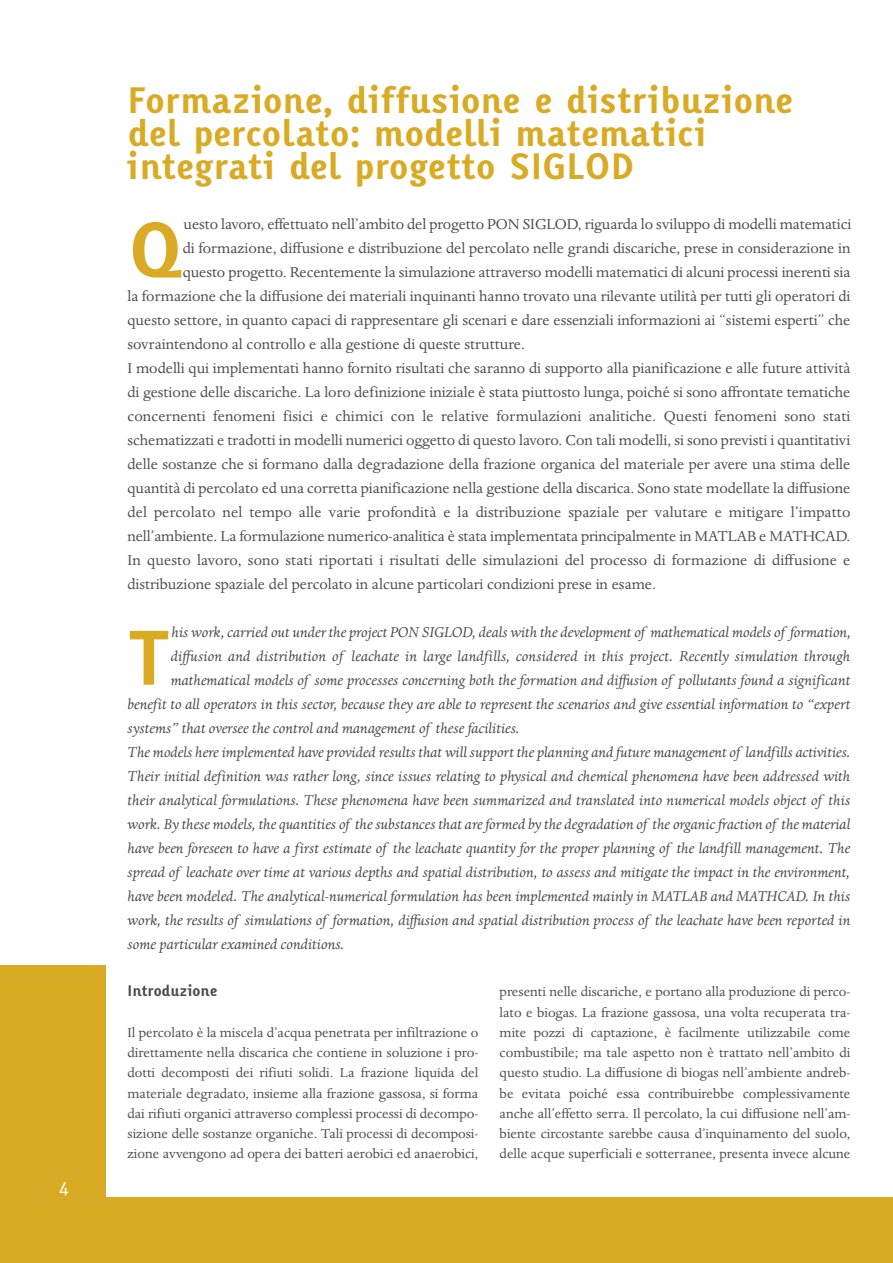
<style>
.page{position:relative;width:893px;height:1263px;background:#fff}
.page>*{position:absolute;margin:0;border:0;box-sizing:border-box;transform-origin:0 0}
.t1{font:700 75.6px "Karbid";color:#d9ab25}
.t2{font:700 36px/33px "Karbid";color:#d9ab25}
.t3{font:18px "Karbid";color:#fff}
.t4{font:16.5px "Dante";color:#4b4c4d}
.t5{font:italic 16.5px "Dante";letter-spacing:-.005em;color:#4b4c4d}
.t6{font:15px/20.2px "Dante";color:#4b4c4d;text-align:justify}
.t7{font:700 15px "Karbid";color:#4b4c4d}
</style>
<div class="page">
<div style="left:0;top:965px;width:893px;height:298px;background:#d9ab25"></div>
<div style="left:106px;top:965px;width:787px;height:231px;background:#fff"></div>
<p class="t3" style="left:59px;top:1179px;width:11px">4</p>
<h2 class="t2" style="left:128px;top:87px;width:668px">Formazione, diffusione e distribuzione del percolato: modelli matematici integrati del progetto SIGLOD</h2>
<h1 class="t1" style="left:128px;top:220px;width:57px">Q</h1>
<p class="t4" style="left:184px;top:218px;width:669px">uesto lavoro, effettuato nell’ambito del progetto PON SIGLOD, riguarda lo sviluppo di modelli matematici</p>
<p class="t4" style="left:183px;top:242px;width:669px">di formazione, diffusione e distribuzione del percolato nelle grandi discariche, prese in considerazione in</p>
<p class="t4" style="left:183px;top:266px;width:669px">questo progetto. Recentemente la simulazione attraverso modelli matematici di alcuni processi inerenti sia</p>
<p class="t4" style="left:128px;top:290px;width:724px">la formazione che la diffusione dei materiali inquinanti hanno trovato una rilevante utilità per tutti gli operatori di</p>
<p class="t4" style="left:128px;top:314px;width:724px">questo settore, in quanto capaci di rappresentare gli scenari e dare essenziali informazioni ai “sistemi esperti” che</p>
<p class="t4" style="left:128px;top:338px;width:399px">sovraintendono al controllo e alla gestione di queste strutture.</p>
<p class="t4" style="left:128px;top:362px;width:724px">I modelli qui implementati hanno fornito risultati che saranno di supporto alla pianificazione e alle future attività</p>
<p class="t4" style="left:128px;top:386px;width:724px">di gestione delle discariche. La loro definizione iniziale è stata piuttosto lunga, poiché si sono affrontate tematiche</p>
<p class="t4" style="left:128px;top:410px;width:724px">concernenti fenomeni fisici e chimici con le relative formulazioni analitiche. Questi fenomeni sono stati</p>
<p class="t4" style="left:128px;top:434px;width:724px">schematizzati e tradotti in modelli numerici oggetto di questo lavoro. Con tali modelli, si sono previsti i quantitativi</p>
<p class="t4" style="left:128px;top:458px;width:724px">delle sostanze che si formano dalla degradazione della frazione organica del materiale per avere una stima delle</p>
<p class="t4" style="left:128px;top:482px;width:724px">quantità di percolato ed una corretta pianificazione nella gestione della discarica. Sono state modellate la diffusione</p>
<p class="t4" style="left:128px;top:506px;width:724px">del percolato nel tempo alle varie profondità e la distribuzione spaziale per valutare e mitigare l’impatto</p>
<p class="t4" style="left:128px;top:530px;width:724px">nell’ambiente. La formulazione numerico-analitica è stata implementata principalmente in MATLAB e MATHCAD.</p>
<p class="t4" style="left:128px;top:554px;width:724px">In questo lavoro, sono stati riportati i risultati delle simulazioni del processo di formazione di diffusione e</p>
<p class="t4" style="left:128px;top:578px;width:530px">distribuzione spaziale del percolato in alcune particolari condizioni prese in esame.</p>
<h1 class="t1" style="left:128px;top:628px;width:45px">T</h1>
<p class="t5" style="left:172px;top:626px;width:681px">his work, carried out under the project PON SIGLOD, deals with the development of mathematical models of formation,</p>
<p class="t5" style="left:171px;top:650px;width:681px">diffusion and distribution of leachate in large landfills, considered in this project. Recently simulation through</p>
<p class="t5" style="left:171px;top:674px;width:681px">mathematical models of some processes concerning both the formation and diffusion of pollutants found a significant</p>
<p class="t5" style="left:128px;top:698px;width:724px">benefit to all operators in this sector, because they are able to represent the scenarios and give essential information to “expert</p>
<p class="t5" style="left:128px;top:722px;width:394px">systems” that oversee the control and management of these facilities.</p>
<p class="t5" style="left:128px;top:746px;width:724px">The models here implemented have provided results that will support the planning and future management of landfills activities.</p>
<p class="t5" style="left:128px;top:770px;width:724px">Their initial definition was rather long, since issues relating to physical and chemical phenomena have been addressed with</p>
<p class="t5" style="left:128px;top:794px;width:724px">their analytical formulations. These phenomena have been summarized and translated into numerical models object of this</p>
<p class="t5" style="left:128px;top:818px;width:724px">work. By these models, the quantities of the substances that are formed by the degradation of the organic fraction of the material</p>
<p class="t5" style="left:128px;top:842px;width:724px">have been foreseen to have a first estimate of the leachate quantity for the proper planning of the landfill management. The</p>
<p class="t5" style="left:128px;top:866px;width:724px">spread of leachate over time at various depths and spatial distribution, to assess and mitigate the impact in the environment,</p>
<p class="t5" style="left:128px;top:890px;width:724px">have been modeled. The analytical-numerical formulation has been implemented mainly in MATLAB and MATHCAD. In this</p>
<p class="t5" style="left:128px;top:914px;width:724px">work, the results of simulations of formation, diffusion and spatial distribution process of the leachate have been reported in</p>
<p class="t5" style="left:128px;top:938px;width:218px">some particular examined conditions.</p>
<p class="t7" style="left:128px;top:985px;width:91px">Introduzione</p>
<p class="t6" style="left:128px;top:1024px;width:352px">Il percolato è la miscela d’acqua penetrata per infiltrazione o direttamente nella discarica che contiene in soluzione i pro&shy;dotti decomposti dei rifiuti solidi. La frazione liquida del materiale degradato, insieme alla frazione gassosa, si forma dai rifiuti organici attraverso complessi processi di decompo&shy;sizione delle sostanze organiche. Tali processi di decomposi&shy;zione avvengono ad opera dei batteri aerobici ed anaerobici,</p>
<p class="t6" style="left:500px;top:983px;width:352px">presenti nelle discariche, e portano alla produzione di perco&shy;lato e biogas. La frazione gassosa, una volta recuperata tra&shy;mite pozzi di captazione, è facilmente utilizzabile come combustibile; ma tale aspetto non è trattato nell’ambito di questo studio. La diffusione di biogas nell’ambiente andreb&shy;be evitata poiché essa contribuirebbe complessivamente anche all’effetto serra. Il percolato, la cui diffusione nell’am&shy;biente circostante sarebbe causa d’inquinamento del suolo, delle acque superficiali e sotterranee, presenta invece alcune</p>
</div>
